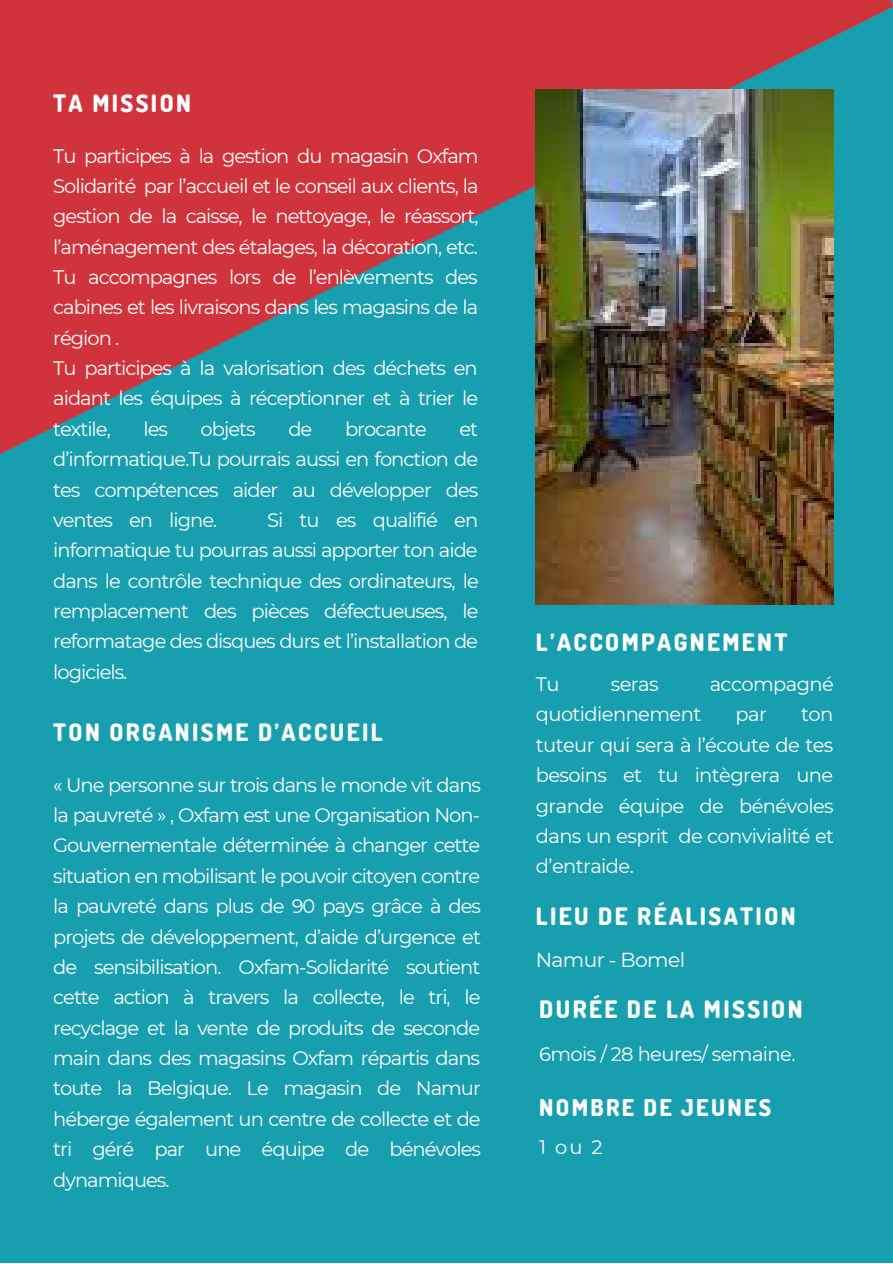
<style>
.page{position:relative;width:893px;height:1264px;background:#fff}
.page>*{position:absolute;margin:0;border:0;box-sizing:border-box;transform-origin:0 0}
.t1{font:800 24px "Dosis";letter-spacing:.1em;color:#fff}
.t2{font:800 23.1px "Dosis";letter-spacing:.1em;color:#fff}
.t3{font:20.25px "Montserrat";letter-spacing:-.03em;color:#fff}
.t4{font:19.5px/30.3px "Montserrat";letter-spacing:-.05em;color:#fff;text-align:justify}
.t5{font:19.5px "Montserrat";letter-spacing:-.03em;color:#fff}
</style>
<div class="page">
<div style="left:0;top:0;width:892px;height:1262px;background:#179faf"></div>
<svg style="left:0;top:0;width:892px;height:454px;fill:#d1333d"></svg>
<img style="left:536px;top:89px;width:297px;height:515px">
<p class="t1" style="left:53px;top:87px;width:139px">TA MISSION</p>
<p class="t4" style="left:53px;top:140px;width:427px">Tu participes à la gestion du magasin Oxfam Solidarité par l’accueil et le conseil aux clients, la gestion de la caisse, le nettoyage, le réassort, l’aménagement des étalages, la décoration, etc.<br>Tu accompagnes lors de l’enlèvements des cabines et les livraisons dans les magasins de la région .</p>
<p class="t4" style="left:53px;top:353px;width:426px">Tu participes à la valorisation des déchets en aidant les équipes à réceptionner et à trier le textile,</p>
<p class="t4" style="left:143px;top:413px;width:26px">les</p>
<p class="t4" style="left:201px;top:413px;width:57px">objets</p>
<p class="t4" style="left:288px;top:413px;width:25px">de</p>
<p class="t4" style="left:345px;top:413px;width:83px">brocante</p>
<p class="t4" style="left:53px;top:413px;width:426px;text-indent:406px">et d’informatique.Tu pourrais aussi en fonction de tes compétences aider au développer des ventes en ligne.</p>
<p class="t4" style="left:53px;top:505px;width:427px;text-indent:214px">Si tu es qualifié en informatique tu pourras aussi apporter ton aide dans le contrôle technique des ordinateurs, le remplacement des pièces défectueuses, le reformatage des disques durs et l’installation de logiciels.</p>
<p class="t1" style="left:53px;top:716px;width:331px">TON ORGANISME D’ACCUEIL</p>
<p class="t4" style="left:53px;top:769px;width:429px">« Une personne sur trois dans le monde vit dans la pauvreté » , Oxfam est une Organisation Non-Gouvernementale déterminée à changer cette situation en mobilisant le pouvoir citoyen contre la pauvreté dans plus de 90 pays grâce à des projets de développement, d’aide d’urgence et de sensibilisation. Oxfam-Solidarité soutient cette action à travers la collecte, le tri, le recyclage et la vente de produits de seconde main dans des magasins Oxfam répartis dans toute la Belgique. Le magasin de Namur héberge également un centre de collecte et de tri géré par une équipe de bénévoles dynamiques.</p>
<p class="t1" style="left:536px;top:626px;width:253px">L’ACCOMPAGNEMENT</p>
<p class="t4" style="left:536px;top:669px;width:25px">Tu</p>
<p class="t4" style="left:610px;top:669px;width:49px">seras</p>
<p class="t5" style="left:709px;top:672px;width:126px">accompagné</p>
<p class="t5" style="left:536px;top:702px;width:167px">quotidiennement</p>
<p class="t4" style="left:735px;top:699px;width:33px">par</p>
<p class="t4" style="left:536px;top:699px;width:300px;text-indent:265px">ton tuteur qui sera à l’écoute de tes besoins et tu intègrera une grande équipe de bénévoles dans un esprit de convivialité et d’entraide.</p>
<p class="t1" style="left:536px;top:900px;width:261px">LIEU DE RÉALISATION</p>
<p class="t3" style="left:536px;top:947px;width:151px">Namur - Bomel</p>
<p class="t1" style="left:539px;top:993px;width:265px">DURÉE DE LA MISSION</p>
<p class="t5" style="left:539px;top:1042px;width:258px">6mois / 28 heures/ semaine.</p>
<p class="t2" style="left:539px;top:1092px;width:233px">NOMBRE DE JEUNES</p>
<p class="t4" style="left:539px;top:1131px;width:65px">1ou2</p>
</div>
